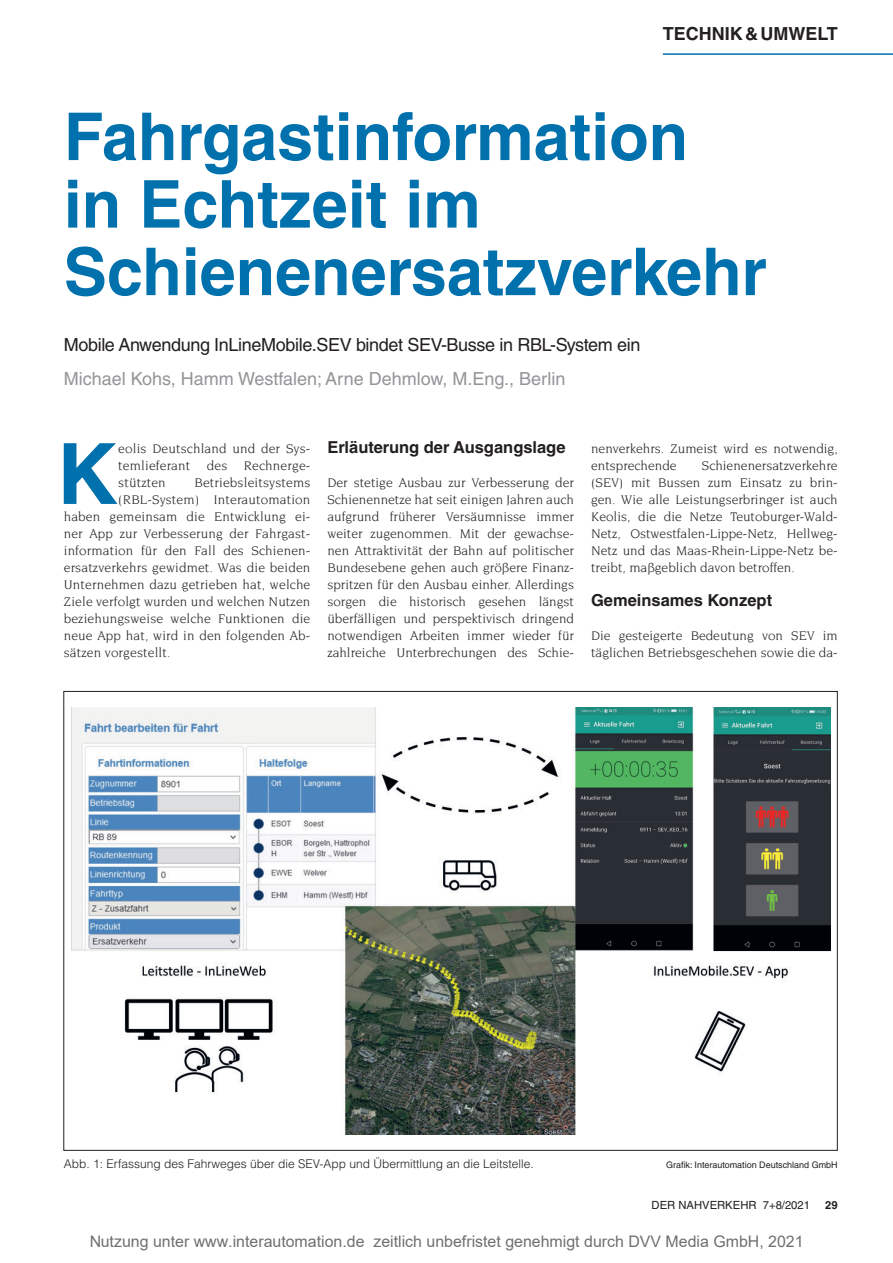
<style>
.page{position:relative;width:893px;height:1263px;background:#fff}
.page>*{position:absolute;margin:0;border:0;box-sizing:border-box;transform-origin:0 0}
.t1{font:700 84.6px "Helvetica LT Std";color:#0071ad}
.t2{font:700 66px/67.5px "Helvetica LT Std";color:#0071ad}
.t3{font:18px "Helvetica LT Std";letter-spacing:-.02em;color:#231f20}
.t4{font:18px "Helvetica LT Std";color:#939598}
.t5{font:700 18px "Helvetica LT Std";color:#231f20}
.t6{font:700 16.5px "Helvetica LT Std";color:#231f20}
.t7{font:15.9px "Arial";color:rgb(0 0 0/.57)}
.t8{font:13.5px/17px "Novarese Std";letter-spacing:.01em;color:#231f20;text-align:justify}
.t9{font:300 12px "Helvetica LT Std";color:#231f20}
.t10{font:11.25px "Helvetica LT Std";color:#231f20}
.t11{font:700 11.25px "Helvetica LT Std";color:#231f20}
.t12{font:9px "Helvetica LT Std";color:#231f20}
</style>
<div class="page">
<hr style="left:663px;top:53px;width:230px;height:2px;background:#0071ad">
<img style="left:71px;top:707px;width:759px;height:427px">
<h3 class="t5" style="left:663px;top:22px;width:176px">TECHNIK&amp;UMWELT</h3>
<h2 class="t2" style="left:64px;top:102px;width:705px">Fahrgastinformation<br>in Echtzeit im<br>Schienenersatzverkehr</h2>
<h3 class="t3" style="left:64px;top:334px;width:578px">Mobile Anwendung InLineMobile.SEV bindet SEV-Busse in RBL-System ein</h3>
<h3 class="t4" style="left:64px;top:368px;width:503px">Michael Kohs, Hamm Westfalen; Arne Dehmlow, M.Eng., Berlin</h3>
<h1 class="t1" style="left:56px;top:422px;width:63px">K</h1>
<p class="t8" style="left:118px;top:440px;width:194px">eolis Deutschland und der Sys&shy;temlieferant des Rechnerge&shy;stützten</p>
<p class="t8" style="left:195px;top:474px;width:117px">Betriebsleitsystems</p>
<p class="t8" style="left:118px;top:491px;width:194px">(RBL-System) Interautomation</p>
<p class="t8" style="left:64px;top:508px;width:248px">haben gemeinsam die Entwicklung ei-</p>
<p class="t8" style="left:64px;top:525px;width:248px">ner App zur Verbesserung der Fahrgast-</p>
<p class="t8" style="left:64px;top:542px;width:248px">information für den Fall des Schienen-</p>
<p class="t8" style="left:64px;top:559px;width:248px">ersatzverkehrs gewidmet. Was die beiden</p>
<p class="t8" style="left:64px;top:576px;width:248px">Unternehmen dazu getrieben hat, welche</p>
<p class="t8" style="left:64px;top:593px;width:248px">Ziele verfolgt wurden und welchen Nutzen</p>
<p class="t8" style="left:64px;top:610px;width:248px">beziehungsweise welche Funktionen die</p>
<p class="t8" style="left:64px;top:627px;width:248px">neue App hat, wird in den folgenden Ab-</p>
<p class="t8" style="left:64px;top:644px;width:108px">sätzen vorgestellt.</p>
<p class="t6" style="left:327px;top:437px;width:240px">Erläuterung der Ausgangslage</p>
<p class="t8" style="left:327px;top:474px;width:248px">Der stetige Ausbau zur Verbesserung der Schienennetze hat seit einigen Jahren auch aufgrund früherer Versäumnisse immer weiter zugenommen. Mit der gewachse&shy;nen Attraktivität der Bahn auf politischer Bundesebene gehen auch größere Finanz&shy;spritzen für den Ausbau einher. Allerdings sorgen die historisch gesehen längst überfälligen und perspektivisch dringend notwendigen Arbeiten immer wieder für zahlreiche Unterbrechungen des Schie-</p>
<p class="t8" style="left:591px;top:440px;width:248px">nenverkehrs. Zumeist wird es notwendig, entsprechende</p>
<p class="t8" style="left:591px;top:457px;width:248px;text-indent:111px">Schienenersatzverkehre (SEV) mit Bussen zum Einsatz zu brin&shy;gen. Wie alle Leistungserbringer ist auch Keolis, die die Netze Teutoburger-Wald-Netz, Ostwestfalen-Lippe-Netz, Hellweg-Netz und das Maas-Rhein-Lippe-Netz be&shy;treibt, maßgeblich davon betroffen.</p>
<p class="t6" style="left:591px;top:590px;width:183px">Gemeinsames Konzept</p>
<p class="t8" style="left:591px;top:627px;width:248px">Die gesteigerte Bedeutung von SEV im täglichen Betriebsgeschehen sowie die da-</p>
<p class="t9" style="left:64px;top:1156px;width:471px">Abb. 1: Erfassung des Fahrweges über die SEV-App und Übermittlung an die Leitstelle.</p>
<p class="t12" style="left:666px;top:1159px;width:173px">Grafik: Interautomation Deutschland GmbH</p>
<p class="t10" style="left:652px;top:1199px;width:160px">DER NAHVERKEHR 7+8/2021</p>
<p class="t11" style="left:825px;top:1198px;width:14px">29</p>
<p class="t7" style="left:89px;top:1230px;width:716px">Nutzung unter www.interautomation.de zeitlich unbefristet genehmigt durch DVV Media GmbH, 2021</p>
</div>
